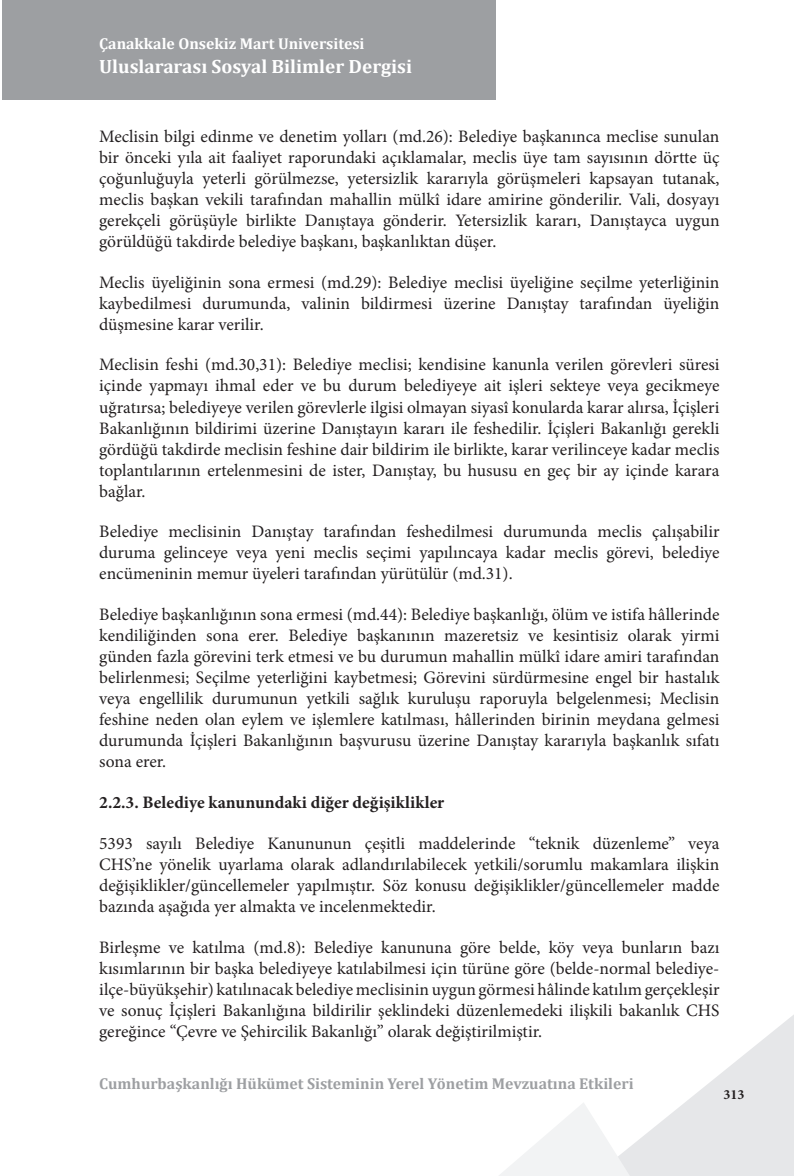
<style>
.page{position:relative;width:794px;height:1176px;background:#fff}
.page>*{position:absolute;margin:0;border:0;box-sizing:border-box;transform-origin:0 0}
.t1{font:700 19.25px "Cambria";color:#fff}
.t2{font:17.5px/21px "Minion Pro";color:#231f20;text-align:justify}
.t3{font:700 17.5px "Minion Pro";color:#231f20}
.t4{font:700 15.75px "Cambria";color:#9d9fa2}
.t5{font:700 15.75px "Cambria";color:#fff}
.t6{font:700 14px "Minion Pro";color:#231f20}
</style>
<div class="page">
<svg style="left:639px;top:1015px;width:155px;height:161px;fill:#e6e7e9"></svg>
<svg style="left:499px;top:1103px;width:140px;height:73px"></svg>
<div style="left:2px;top:0;width:494px;height:99px;background:#9d9fa2"></div>
<p class="t5" style="left:99px;top:33px;width:267px">Çanakkale Onsekiz Mart Universitesi</p>
<p class="t1" style="left:99px;top:52px;width:314px">Uluslararası Sosyal Bilimler Dergisi</p>
<p class="t2" style="left:99px;top:126px;width:622px">Meclisin bilgi edinme ve denetim yolları (md.26): Belediye başkanınca meclise sunulan bir önceki yıla ait faaliyet raporundaki açıklamalar, meclis üye tam sayısının dörtte üç çoğunluğuyla yeterli görülmezse, yetersizlik kararıyla görüşmeleri kapsayan tutanak, meclis başkan vekili tarafından mahallin mülkî idare amirine gönderilir. Vali, dosyayı gerekçeli görüşüyle birlikte Danıştaya gönderir. Yetersizlik kararı, Danıştayca uygun görüldüğü takdirde belediye başkanı, başkanlıktan düşer.</p>
<p class="t2" style="left:99px;top:272px;width:622px">Meclis üyeliğinin sona ermesi (md.29): Belediye meclisi üyeliğine seçilme yeterliğinin kaybedilmesi durumunda, valinin bildirmesi üzerine Danıştay tarafından üyeliğin düşmesine karar verilir.</p>
<p class="t2" style="left:99px;top:354px;width:622px">Meclisin feshi (md.30,31): Belediye meclisi; kendisine kanunla verilen görevleri süresi içinde yapmayı ihmal eder ve bu durum belediyeye ait işleri sekteye veya gecikmeye uğratırsa; belediyeye verilen görevlerle ilgisi olmayan siyasî konularda karar alırsa, İçişleri Bakanlığının bildirimi üzerine Danıştayın kararı ile feshedilir. İçişleri Bakanlığı gerekli gördüğü takdirde meclisin feshine dair bildirim ile birlikte, karar verilinceye kadar meclis toplantılarının ertelenmesini de ister, Danıştay, bu hususu en geç bir ay içinde karara bağlar.</p>
<p class="t2" style="left:99px;top:521px;width:622px">Belediye meclisinin Danıştay tarafından feshedilmesi durumunda meclis çalışabilir duruma gelinceye veya yeni meclis seçimi yapılıncaya kadar meclis görevi, belediye encümeninin memur üyeleri tarafından yürütülür (md.31).</p>
<p class="t2" style="left:99px;top:604px;width:622px">Belediye başkanlığının sona ermesi (md.44): Belediye başkanlığı, ölüm ve istifa hâllerinde kendiliğinden sona erer. Belediye başkanının mazeretsiz ve kesintisiz olarak yirmi günden fazla görevini terk etmesi ve bu durumun mahallin mülkî idare amiri tarafından belirlenmesi; Seçilme yeterliğini kaybetmesi; Görevini sürdürmesine engel bir hastalık veya engellilik durumunun yetkili sağlık kuruluşu raporuyla belgelenmesi; Meclisin feshine neden olan eylem ve işlemlere katılması, hâllerinden birinin meydana gelmesi durumunda İçişleri Bakanlığının başvurusu üzerine Danıştay kararıyla başkanlık sıfatı sona erer.</p>
<p class="t3" style="left:99px;top:790px;width:346px">2.2.3. Belediye kanunundaki diğer değişiklikler</p>
<p class="t2" style="left:99px;top:833px;width:622px">5393 sayılı Belediye Kanununun çeşitli maddelerinde “teknik düzenleme” veya CHS’ne yönelik uyarlama olarak adlandırılabilecek yetkili/sorumlu makamlara ilişkin değişiklikler/güncellemeler yapılmıştır. Söz konusu değişiklikler/güncellemeler madde bazında aşağıda yer almakta ve incelenmektedir.</p>
<p class="t2" style="left:99px;top:937px;width:622px">Birleşme ve katılma (md.8): Belediye kanununa göre belde, köy veya bunların bazı kısımlarının bir başka belediyeye katılabilmesi için türüne göre (belde-normal belediye&shy;ilçe-büyükşehir) katılınacak belediye meclisinin uygun görmesi hâlinde katılım gerçekleşir ve sonuç İçişleri Bakanlığına bildirilir şeklindeki düzenlemedeki ilişkili bakanlık CHS gereğince “Çevre ve Şehircilik Bakanlığı” olarak değiştirilmiştir.</p>
<p class="t4" style="left:99px;top:1072px;width:536px">Cumhurbaşkanlığı Hükümet Sisteminin Yerel Yönetim Mevzuatına Etkileri</p>
<p class="t6" style="left:723px;top:1085px;width:22px">313</p>
</div>
